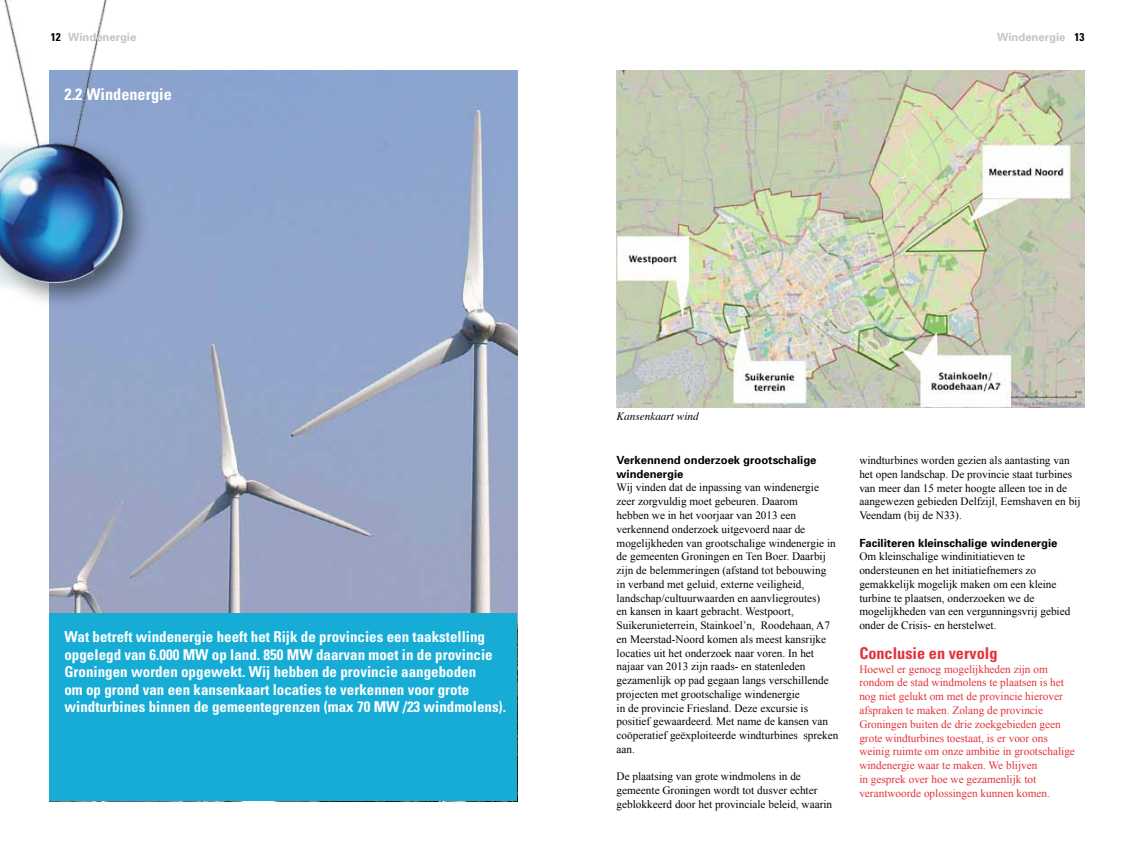
<style>
.page{position:relative;width:1134px;height:851px;background:#fff}
.page>*{position:absolute;margin:0;border:0;box-sizing:border-box;transform-origin:0 0}
.t1{font:700 condensed 16.25px "Univers";color:#e23138}
.t2{font:700 condensed 16.25px "Univers";color:#fff}
.t3{font:700 condensed 15px/17.5px "Univers";color:#fff}
.t4{font:11.25px/13.8px "Times New Roman";color:#000}
.t5{font:11.25px/13.8px "Times New Roman";color:#e23138}
.t6{font:700 11.25px/13.8px "Univers";color:#000}
.t7{font:700 11.25px "Univers";color:#c4c5c5}
.t8{font:italic 11.25px "Times";color:#000}
.s1{font-stretch:condensed;color:#000}
</style>
<div class="page">
<img style="left:50px;top:71px;width:467px;height:542px">
<div style="left:50px;top:613px;width:467px;height:188px;background:#16acd6"></div>
<img style="left:617px;top:71px;width:467px;height:336px">
<img style="left:0;top:0;width:249px;height:505px">
<p class="t7" style="left:51px;top:31px;width:87px"><span class="s1">12</span> Windenergie</p>
<p class="t7" style="left:997px;top:31px;width:89px">Windenergie <span class="s1">13</span></p>
<h1 class="t2" style="left:64px;top:84px;width:109px">2.2 Windenergie</h1>
<p class="t3" style="left:64px;top:628px;width:443px">Wat betreft windenergie heeft het Rijk de provincies een taakstelling opgelegd van 6.000 MW op land. 850 MW daarvan moet in de provincie Groningen worden opgewekt. Wij hebben de provincie aangeboden<br>om op grond van een kansenkaart locaties te verkennen voor grote windturbines binnen de gemeentegrenzen (max 70 MW /23 windmolens).</p>
<p class="t8" style="left:617px;top:407px;width:84px">Kansenkaart wind</p>
<p class="t6" style="left:617px;top:453px;width:201px">Verkennend onderzoek grootschalige windenergie</p>
<p class="t4" style="left:617px;top:480px;width:223px">Wij vinden dat de inpassing van windenergie zeer zorgvuldig moet gebeuren. Daarom<br>hebben we in het voorjaar van 2013 een verkennend onderzoek uitgevoerd naar de mogelijkheden van grootschalige windenergie in de gemeenten Groningen en Ten Boer. Daarbij zijn de belemmeringen (afstand tot bebouwing<br>in verband met geluid, externe veiligheid, landschap/cultuurwaarden en aanvliegroutes)<br>en kansen in kaart gebracht. Westpoort, Suikerunieterrein, Stainkoel’n, Roodehaan, A7 en Meerstad-Noord komen als meest kansrijke locaties uit het onderzoek naar voren. In het najaar van 2013 zijn raads- en statenleden gezamenlijk op pad gegaan langs verschillende projecten met grootschalige windenergie<br>in de provincie Friesland. Deze excursie is positief gewaardeerd. Met name de kansen van coöperatief geëxploiteerde windturbines spreken aan.</p>
<p class="t4" style="left:617px;top:769px;width:217px">De plaatsing van grote windmolens in de gemeente Groningen wordt tot dusver echter geblokkeerd door het provinciale beleid, waarin</p>
<p class="t4" style="left:859px;top:453px;width:223px">windturbines worden gezien als aantasting van het open landschap. De provincie staat turbines van meer dan 15 meter hoogte alleen toe in de aangewezen gebieden Delfzijl, Eemshaven en bij Veendam (bij de N33).</p>
<p class="t6" style="left:859px;top:535px;width:200px">Faciliteren kleinschalige windenergie</p>
<p class="t4" style="left:859px;top:549px;width:212px">Om kleinschalige windinitiatieven te ondersteunen en het initiatiefnemers zo gemakkelijk mogelijk maken om een kleine turbine te plaatsen, onderzoeken we de mogelijkheden van een vergunningsvrij gebied onder de Crisis- en herstelwet.</p>
<h1 class="t1" style="left:859px;top:643px;width:140px">Conclusie en vervolg</h1>
<p class="t5" style="left:859px;top:661px;width:217px">Hoewel er genoeg mogelijkheden zijn om rondom de stad windmolens te plaatsen is het nog niet gelukt om met de provincie hierover afspraken te maken. Zolang de provincie Groningen buiten de drie zoekgebieden geen grote windturbines toestaat, is er voor ons weinig ruimte om onze ambitie in grootschalige windenergie waar te maken. We blijven<br>in gesprek over hoe we gezamenlijk tot verantwoorde oplossingen kunnen komen.</p>
</div>
